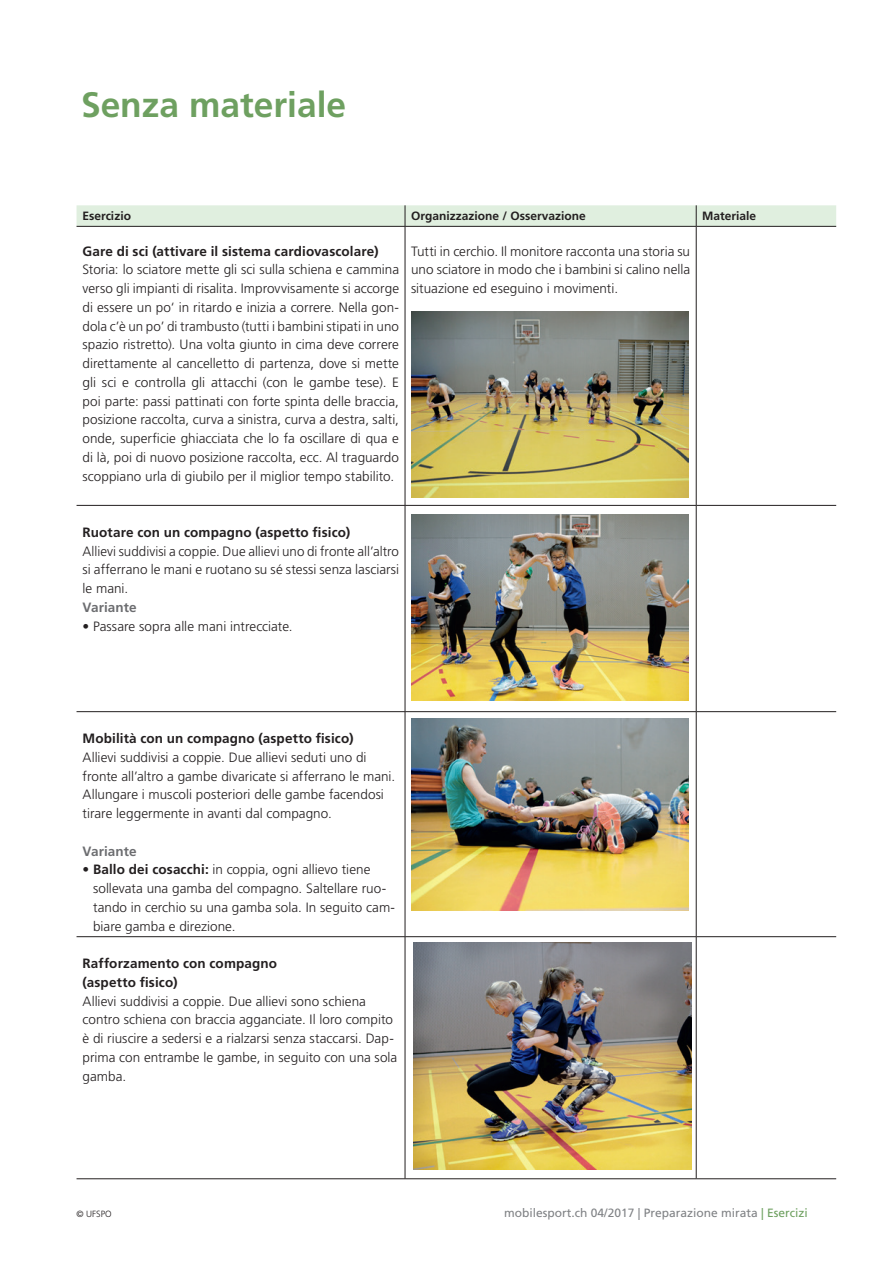
<style>
.page{position:relative;width:893px;height:1263px;background:#fff}
.page>*{position:absolute;margin:0;border:0;box-sizing:border-box;transform-origin:0 0}
.H2_Titel_grün_11pt{font:700 35.4px "Frutiger LT";color:#6ea060}
.P_Gundtext_d{font:300 13.5px/18.8px "Frutiger LT";color:#231f20;text-align:justify}
.P_Gundtext_d-2{font:700 13.5px/18.8px "Frutiger LT";letter-spacing:.01em;color:#231f20}
.P_Gundtext_d-3{font:700 13.5px "Frutiger LT";letter-spacing:.005em;color:#6c6d70}
.t1{font:12px "Frutiger LT";color:#808285}
.TD_Tabelle_d{font:700 12px "Frutiger LT";color:#231f20}
.t2{font:300 9px "Frutiger LT";color:#231f20}
.s1{font-weight:700}
.s2{color:#6ea060}
</style>
<div class="page">
<svg style="left:77px;top:205px;width:759px;height:21px;background:#deeddd"></svg>
<hr style="left:77px;top:226px;width:328px;height:1px;background:#231f20">
<hr style="left:405px;top:226px;width:291px;height:1px;background:#231f20">
<hr style="left:405px;top:227px;width:1px;height:278px;background:#231f20">
<hr style="left:696px;top:226px;width:140px;height:1px;background:#231f20">
<hr style="left:696px;top:227px;width:1px;height:278px;background:#231f20">
<hr style="left:77px;top:505px;width:328px;height:1px;background:#231f20">
<hr style="left:405px;top:505px;width:291px;height:1px;background:#231f20">
<hr style="left:405px;top:506px;width:1px;height:205px;background:#231f20">
<hr style="left:696px;top:505px;width:140px;height:1px;background:#231f20">
<hr style="left:696px;top:506px;width:1px;height:205px;background:#231f20">
<hr style="left:77px;top:711px;width:328px;height:1px;background:#231f20">
<hr style="left:405px;top:711px;width:291px;height:1px;background:#231f20">
<hr style="left:405px;top:712px;width:1px;height:224px;background:#231f20">
<hr style="left:696px;top:711px;width:140px;height:1px;background:#231f20">
<hr style="left:696px;top:712px;width:1px;height:224px;background:#231f20">
<hr style="left:405px;top:937px;width:1px;height:241px;background:#231f20">
<hr style="left:696px;top:937px;width:1px;height:241px;background:#231f20">
<hr style="left:77px;top:936px;width:328px;height:1px;background:#231f20">
<hr style="left:405px;top:936px;width:291px;height:1px;background:#231f20">
<hr style="left:696px;top:936px;width:140px;height:1px;background:#231f20">
<hr style="left:77px;top:1178px;width:328px;height:1px;background:#231f20">
<hr style="left:405px;top:1178px;width:291px;height:1px;background:#231f20">
<hr style="left:696px;top:1178px;width:140px;height:1px;background:#231f20">
<img style="left:411px;top:312px;width:278px;height:185px">
<img style="left:411px;top:515px;width:278px;height:185px">
<img style="left:411px;top:719px;width:278px;height:192px">
<img style="left:413px;top:943px;width:278px;height:226px">
<h2 class="H2_Titel_grün_11pt" style="left:81px;top:84px;width:267px">Senza materiale</h2>
<p class="TD_Tabelle_d" style="left:83px;top:209px;width:50px">Esercizio</p>
<p class="TD_Tabelle_d" style="left:411px;top:209px;width:176px">Organizzazione / Osservazione</p>
<p class="TD_Tabelle_d" style="left:702px;top:209px;width:56px">Materiale</p>
<p class="P_Gundtext_d-2" style="left:83px;top:242px;width:298px">Gare di sci (attivare il sistema cardiovascolare)</p>
<p class="P_Gundtext_d" style="left:83px;top:260px;width:318px">Storia: lo sciatore mette gli sci sulla schiena e cammina verso gli impianti di risalita. Improvvisamente si accorge di essere un po‘ in ritardo e inizia a correre. Nella gon&shy;dola c’è un po’ di trambusto (tutti i bambini stipati in uno spazio ristretto). Una volta giunto in cima deve correre direttamente al cancelletto di partenza, dove si mette gli sci e controlla gli attacchi (con le gambe tese). E poi parte: passi pattinati con forte spinta delle braccia, posizione raccolta, curva a sinistra, curva a destra, salti, onde, superficie ghiacciata che lo fa oscillare di qua e di là, poi di nuovo posizione raccolta, ecc. Al traguardo scoppiano urla di giubilo per il miglior tempo stabilito.</p>
<p class="P_Gundtext_d" style="left:411px;top:242px;width:281px">Tutti in cerchio. Il monitore racconta una storia su uno sciatore in modo che i bambini si calino nella situazione ed eseguino i movimenti.</p>
<p class="P_Gundtext_d-2" style="left:83px;top:523px;width:269px">Ruotare con un compagno (aspetto fisico)</p>
<p class="P_Gundtext_d" style="left:83px;top:542px;width:318px">Allievi suddivisi a coppie. Due allievi uno di fronte all’altro si afferrano le mani e ruotano su sé stessi senza lasciarsi le mani.</p>
<p class="P_Gundtext_d-3" style="left:83px;top:599px;width:56px">Variante</p>
<p class="P_Gundtext_d" style="left:83px;top:617px;width:212px">• Passare sopra alle mani intrecciate.</p>
<p class="P_Gundtext_d-2" style="left:83px;top:729px;width:272px">Mobilità con un compagno (aspetto fisico)</p>
<p class="P_Gundtext_d" style="left:83px;top:748px;width:314px;text-align:left">Allievi suddivisi a coppie. Due allievi seduti uno di fronte all’altro a gambe divaricate si afferrano le mani.<br>Allungare i muscoli posteriori delle gambe facendosi tirare leggermente in avanti dal compagno.</p>
<p class="P_Gundtext_d-3" style="left:83px;top:843px;width:56px">Variante</p>
<p class="P_Gundtext_d" style="left:93px;top:860px;width:303px;text-align:left;text-indent:-11px">• <span class="s1">Ballo dei cosacchi:</span> in coppia, ogni allievo tiene sollevata una gamba del compagno. Saltellare ruo&shy;tando in cerchio su una gamba sola. In seguito cam&shy;biare gamba e direzione.</p>
<p class="P_Gundtext_d-2" style="left:83px;top:954px;width:196px">Rafforzamento con compagno (aspetto fisico)</p>
<p class="P_Gundtext_d" style="left:83px;top:992px;width:316px;text-align:left">Allievi suddivisi a coppie. Due allievi sono schiena contro schiena con braccia agganciate. Il loro compito è di riuscire a sedersi e a rialzarsi senza staccarsi. Dap&shy;prima con entrambe le gambe, in seguito con una sola gamba.</p>
<p class="t2" style="left:77px;top:1209px;width:37px">© UFSPO</p>
<p class="t1" style="left:504px;top:1206px;width:305px">mobilesport.ch 04/2017 | Preparazione mirata <span class="s2">| Esercizi</span></p>
</div>
